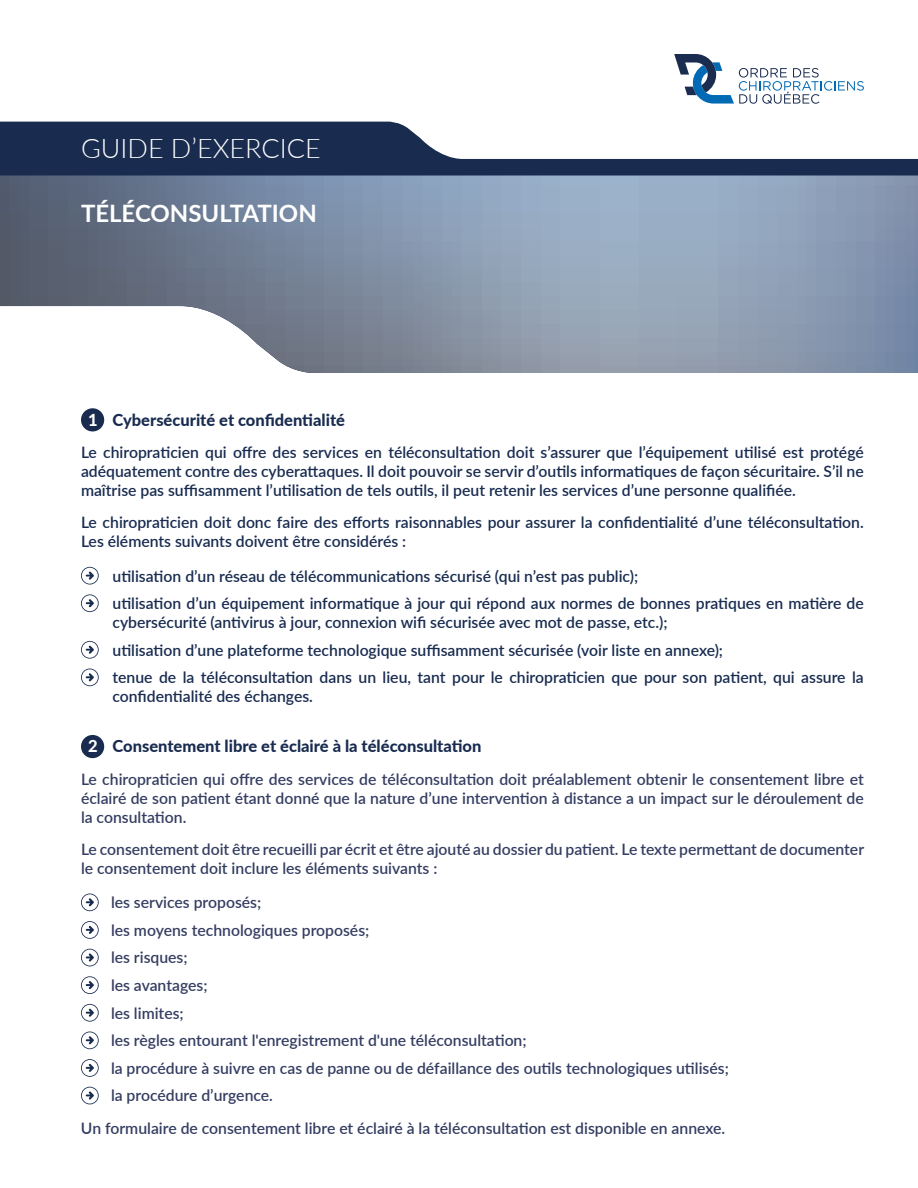
<style>
.page{position:relative;width:918px;height:1188px;background:#fff}
.page>*{position:absolute;margin:0;border:0;box-sizing:border-box;transform-origin:0 0}
.t1{font:300 27px "Lato";color:#fff}
.t2{font:700 24px "Lato";color:#fff}
.t3{font:800 16.5px "Lato";color:#192c50}
.t4{font:600 15.75px/18.9px "Lato";color:#192c50}
.t5{font:600 15.75px/27.6px "Lato";color:#353e62}
.s1{color:#fff}
</style>
<div class="page">
<svg style="left:0;top:122px;width:918px;height:53px;fill:#192c50"></svg>
<svg style="left:0;top:176px;width:918px;height:197px;background:#8d9bae"></svg>
<svg style="left:674px;top:54px;width:190px;height:50px"></svg>
<div style="left:81px;top:408px;width:23px;height:23px;background:#192c50;border-radius:50%"></div>
<svg style="left:81px;top:567px;width:18px;height:18px"></svg>
<svg style="left:81px;top:594px;width:18px;height:18px"></svg>
<svg style="left:81px;top:641px;width:18px;height:18px"></svg>
<svg style="left:81px;top:669px;width:18px;height:17px"></svg>
<div style="left:81px;top:735px;width:23px;height:23px;background:#192c50;border-radius:50%"></div>
<svg style="left:81px;top:894px;width:18px;height:17px"></svg>
<svg style="left:81px;top:921px;width:18px;height:18px"></svg>
<svg style="left:81px;top:949px;width:18px;height:17px"></svg>
<svg style="left:81px;top:976px;width:18px;height:18px"></svg>
<svg style="left:81px;top:1004px;width:18px;height:18px"></svg>
<svg style="left:81px;top:1032px;width:18px;height:17px"></svg>
<svg style="left:81px;top:1059px;width:18px;height:18px"></svg>
<svg style="left:81px;top:1087px;width:18px;height:17px"></svg>
<h1 class="t1" style="left:81px;top:130px;width:241px">GUIDE D’EXERCICE</h1>
<h2 class="t2" style="left:81px;top:195px;width:237px">TÉLÉCONSULTATION</h2>
<p class="t3" style="left:88px;top:407px;width:258px"><span class="s1">1</span> Cybersécurité et confidentialité</p>
<p class="t4" style="left:81px;top:442px;width:784px;text-align:justify">Le chiropraticien qui offre des services en téléconsultation doit s’assurer que l’équipement utilisé est protégé adéquatement contre des cyberattaques. Il doit pouvoir se servir d’outils informatiques de façon sécuritaire. S’il ne maîtrise pas suffisamment l’utilisation de tels outils, il peut retenir les services d’une personne qualifiée.</p>
<p class="t4" style="left:81px;top:512px;width:784px">Le chiropraticien doit donc faire des efforts raisonnables pour assurer la confidentialité d’une téléconsultation.<br>Les éléments suivants doivent être considérés :</p>
<p class="t4" style="left:112px;top:561px;width:753px;line-height:27.6px">utilisation d’un réseau de télécommunications sécurisé (qui n’est pas public);<br>utilisation d’un équipement informatique à jour qui répond aux normes de bonnes pratiques en matière de</p>
<p class="t4" style="left:112px;top:608px;width:753px;line-height:27.6px">cybersécurité (antivirus à jour, connexion wifi sécurisée avec mot de passe, etc.);<br>utilisation d’une plateforme technologique suffisamment sécurisée (voir liste en annexe);<br>tenue de la téléconsultation dans un lieu, tant pour le chiropraticien que pour son patient, qui assure la</p>
<p class="t4" style="left:112px;top:686px;width:202px">confidentialité des échanges.</p>
<p class="t3" style="left:88px;top:734px;width:395px"><span class="s1">2</span> Consentement libre et éclairé à la téléconsultation</p>
<p class="t5" style="left:81px;top:769px;width:784px;line-height:18.9px;text-align:justify">Le chiropraticien qui offre des services de téléconsultation doit préalablement obtenir le consentement libre et éclairé de son patient étant donné que la nature d’une intervention à distance a un impact sur le déroulement de la consultation.</p>
<p class="t5" style="left:81px;top:839px;width:785px;line-height:18.9px">Le consentement doit être recueilli par écrit et être ajouté au dossier du patient. Le texte permettant de documenter le consentement doit inclure les éléments suivants :</p>
<p class="t5" style="left:111px;top:888px;width:619px">les services proposés;<br>les moyens technologiques proposés;<br>les risques;<br>les avantages;<br>les limites;<br>les règles entourant l'enregistrement d'une téléconsultation;<br>la procédure à suivre en cas de panne ou de défaillance des outils technologiques utilisés; la procédure d’urgence.</p>
<p class="t5" style="left:81px;top:1114px;width:646px">Un formulaire de consentement libre et éclairé à la téléconsultation est disponible en annexe.</p>
</div>
